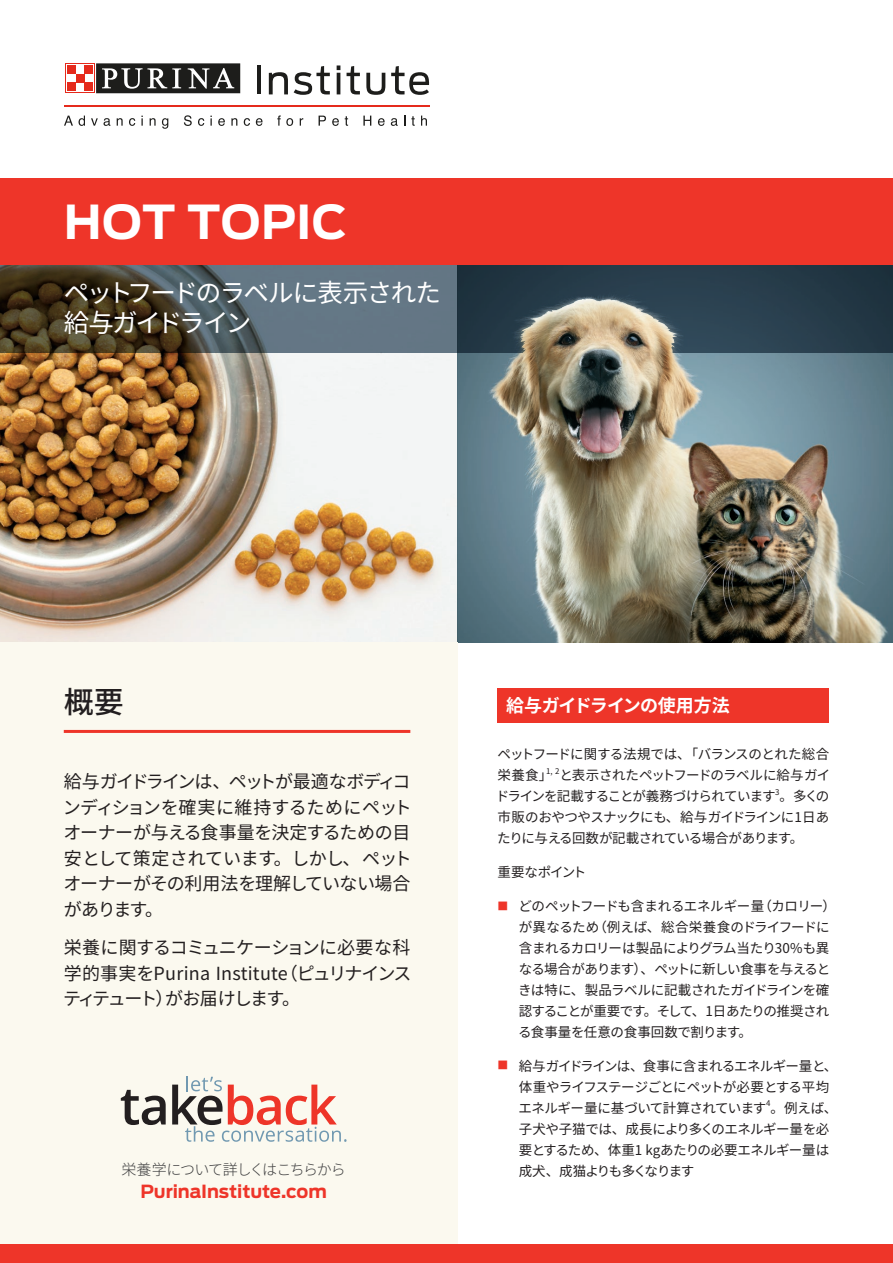
<style>
.page{position:relative;width:893px;height:1263px;background:#fff}
.page>*{position:absolute;margin:0;border:0;box-sizing:border-box;transform-origin:0 0}
.t1{font:700 46.5px "Antenna";letter-spacing:.01em;color:#fff}
.t2{font:500 30px "Noto Sans JP";color:#231f20}
.t3{font:25.5px/30px "Noto Sans JP";letter-spacing:-.075em;color:#fff}
.t4{font:18px/25.5px "Noto Sans JP";letter-spacing:-.03em;color:#231f20;text-align:justify}
.t5{font:700 18px "Antenna";letter-spacing:-.01em;color:#ee3529}
.t6{font:700 18px "Noto Sans JP";letter-spacing:-.03em;color:#fff}
.t7{font:300 15px "Noto Sans JP";letter-spacing:-.075em;color:#3e3e3f}
.t8{font:13.5px/21px "Noto Sans JP";letter-spacing:-.04em;color:#231f20}
.t9{font:7.8px "Noto Sans JP";color:#231f20}
.s1{font-size:10.8px;color:#ee3529}
</style>
<div class="page">
<img style="left:457px;top:353px;width:436px;height:289px">
<img style="left:0;top:353px;width:457px;height:289px">
<div style="left:0;top:642px;width:457px;height:621px;background:#fbf9ef"></div>
<div style="left:0;top:1245px;width:893px;height:18px;background:#ee3529"></div>
<svg style="left:121px;top:1090px;width:45px;height:35px"></svg>
<svg style="left:172px;top:1076px;width:175px;height:66px"></svg>
<svg style="left:0;top:265px;width:893px;height:88px;background:#485356"></svg>
<div style="left:0;top:179px;width:893px;height:86px;background:#ee3529"></div>
<hr style="left:64px;top:105px;width:365px;height:1px;background:#e52a1c">
<hr style="left:257px;top:65px;width:3px;height:29px;background:#1d1d1b">
<svg style="left:269px;top:72px;width:19px;height:22px"></svg>
<svg style="left:294px;top:66px;width:36px;height:29px"></svg>
<hr style="left:337px;top:73px;width:3px;height:21px;background:#1d1d1b">
<svg style="left:337px;top:65px;width:3px;height:5px"></svg>
<svg style="left:347px;top:66px;width:13px;height:28px"></svg>
<svg style="left:366px;top:73px;width:19px;height:22px"></svg>
<svg style="left:391px;top:66px;width:38px;height:29px"></svg>
<svg style="left:64px;top:116px;width:9px;height:10px"></svg>
<svg style="left:79px;top:116px;width:6px;height:10px"></svg>
<svg style="left:91px;top:118px;width:7px;height:8px"></svg>
<svg style="left:104px;top:118px;width:6px;height:8px"></svg>
<svg style="left:117px;top:118px;width:6px;height:8px"></svg>
<svg style="left:129px;top:118px;width:6px;height:8px"></svg>
<svg style="left:141px;top:116px;width:2px;height:10px"></svg>
<svg style="left:150px;top:118px;width:6px;height:8px"></svg>
<svg style="left:162px;top:118px;width:6px;height:11px"></svg>
<svg style="left:184px;top:115px;width:8px;height:11px"></svg>
<svg style="left:198px;top:118px;width:6px;height:8px"></svg>
<svg style="left:210px;top:116px;width:2px;height:10px"></svg>
<svg style="left:218px;top:118px;width:7px;height:8px"></svg>
<svg style="left:231px;top:118px;width:6px;height:8px"></svg>
<svg style="left:244px;top:118px;width:6px;height:8px"></svg>
<svg style="left:256px;top:118px;width:6px;height:8px"></svg>
<svg style="left:277px;top:115px;width:16px;height:11px"></svg>
<svg style="left:300px;top:118px;width:3px;height:8px"></svg>
<svg style="left:319px;top:116px;width:7px;height:10px"></svg>
<svg style="left:332px;top:118px;width:7px;height:8px"></svg>
<svg style="left:345px;top:116px;width:3px;height:10px"></svg>
<svg style="left:363px;top:116px;width:8px;height:10px"></svg>
<svg style="left:378px;top:118px;width:7px;height:8px"></svg>
<svg style="left:391px;top:118px;width:7px;height:8px"></svg>
<svg style="left:411px;top:116px;width:4px;height:10px"></svg>
<svg style="left:421px;top:116px;width:6px;height:10px"></svg>
<svg style="left:96px;top:63px;width:145px;height:31px"></svg>
<div style="left:65px;top:63px;width:30px;height:30px;background:#e52a1c"></div>
<div style="left:96px;top:63px;width:144px;height:30px;background:#1d1d1b"></div>
<svg style="left:102px;top:68px;width:79px;height:21px"></svg>
<svg style="left:188px;top:68px;width:46px;height:21px"></svg>
<div style="left:66px;top:64px;width:28px;height:28px;background:#fff"></div>
<div style="left:67px;top:83px;width:9px;height:8px;background:#e52a1c"></div>
<div style="left:84px;top:83px;width:9px;height:8px;background:#e52a1c"></div>
<div style="left:76px;top:74px;width:8px;height:9px;background:#e52a1c"></div>
<div style="left:67px;top:66px;width:9px;height:8px;background:#e52a1c"></div>
<div style="left:84px;top:66px;width:9px;height:8px;background:#e52a1c"></div>
<img style="left:520px;top:299px;width:66px;height:39px">
<hr style="left:64px;top:730px;width:346px;height:3px;background:#ee3529">
<div style="left:497px;top:689px;width:332px;height:34px;background:#ee3529"></div>
<h1 class="t1" style="left:64px;top:190px;width:285px">HOT TOPIC</h1>
<h3 class="t3" style="left:64px;top:278px;width:379px">ペットフードのラベルに表示された給与ガイドライン</h3>
<h2 class="t2" style="left:64px;top:685px;width:61px">概要</h2>
<h3 class="t6" style="left:506px;top:695px;width:225px">給与ガイドラインの使用方法</h3>
<p class="t8" style="left:497px;top:744px;width:333px">ペットフードに関する法規では、「バランスのとれた総合栄養食」</p>
<p class="t9" style="left:546px;top:766px;width:15px">1, 2</p>
<p class="t8" style="left:496px;top:765px;width:336px;text-align:right">と表示されたペットフードのラベルに給与ガイ<br>ドラインを記載することが義務づけられています。多くの</p>
<h3 class="t4" style="left:63px;top:769px;width:351px">給与ガイドラインは、ペットが最適なボディコンディションを確実に維持するためにペットオーナーが与える食事量を決定するための目安として策定されています。しかし、ペットオーナーがその利用法を理解していない場合があります。</h3>
<h3 class="t4" style="left:63px;top:935px;width:350px">栄養に関するコミュニケーションに必要な科学的事実をPurina Institute（ピュリナインスティテュート）がお届けします。</h3>
<p class="t9" style="left:775px;top:787px;width:6px">3</p>
<p class="t8" style="left:497px;top:807px;width:334px">市販のおやつやスナックにも、給与ガイドラインに1日あたりに与える回数が記載されている場合があります。</p>
<p class="t8" style="left:497px;top:862px;width:90px">重要なポイント</p>
<p class="t8" style="left:518px;top:895px;width:319px;text-indent:-21px"><span class="s1">■</span> どのペットフードも含まれるエネルギー量（カロリー）が異なるため（例えば、総合栄養食のドライフードに含まれるカロリーは製品によりグラム当たり30%も異なる場合があります）、ペットに新しい食事を与えるときは特に、製品ラベルに記載されたガイドラインを確認することが重要です。そして、1日あたりの推奨される食事量を任意の食事回数で割ります。</p>
<p class="t8" style="left:518px;top:1055px;width:320px;text-indent:-21px"><span class="s1">■</span> 給与ガイドラインは、食事に含まれるエネルギー量と、体重やライフステージごとにペットが必要とする平均エネルギー量に基づいて計算されています。例えば、</p>
<p class="t9" style="left:766px;top:1098px;width:6px">4</p>
<p class="t8" style="left:519px;top:1118px;width:312px;text-align:justify">子犬や子猫では、成長により多くのエネルギー量を必要とするため、体重1 kgあたりの必要エネルギー量は成犬、成猫よりも多くなります</p>
<p class="t7" style="left:121px;top:1161px;width:226px">栄養学について詳しくはこちらから</p>
<h3 class="t5" style="left:140px;top:1179px;width:188px">PurinaInstitute.com</h3>
</div>
